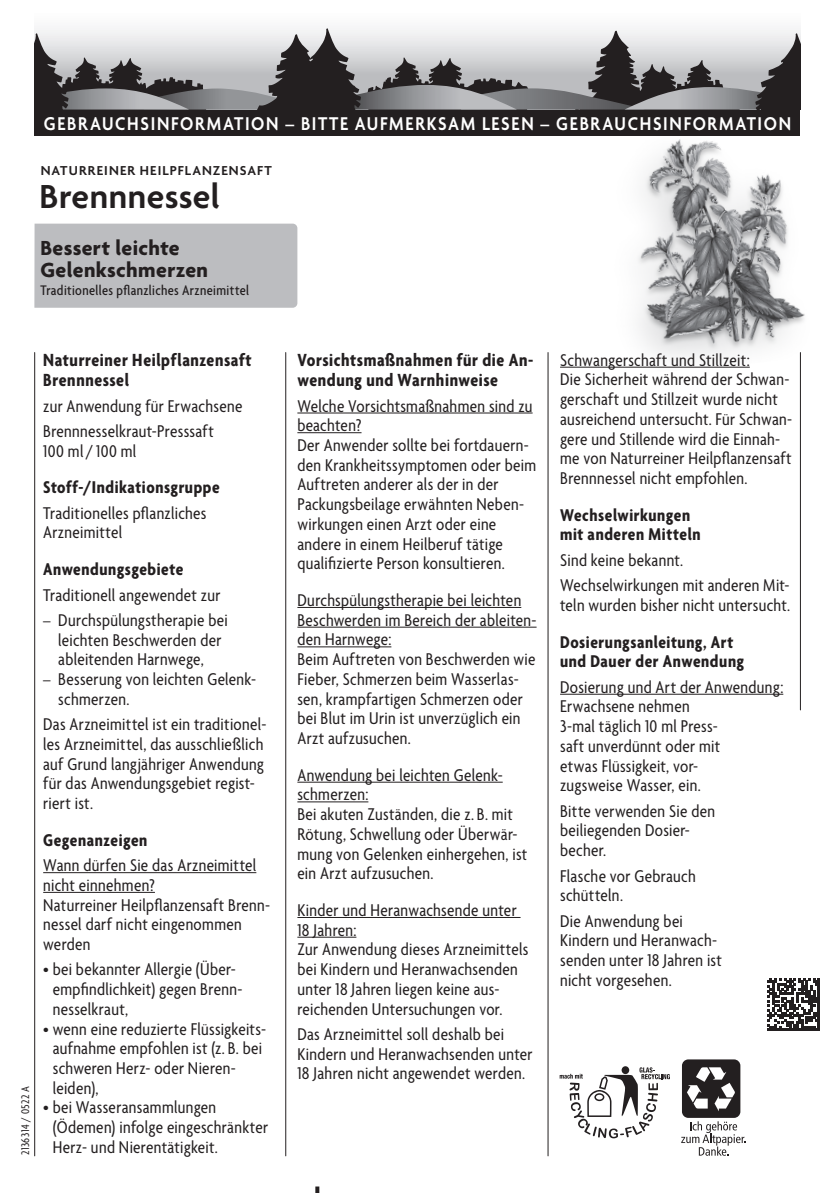
<style>
.page{position:relative;width:839px;height:1193px;background:#fff}
.page>*{position:absolute;margin:0;border:0;box-sizing:border-box;transform-origin:0 0}
.t1{font:600 36px "Agenda";letter-spacing:.01em;color:#231f20}
.t2{font:700 22px/22px "Agenda";letter-spacing:.015em;color:#231f20}
.t3{font:600 20px "Agenda";letter-spacing:.095em;color:#fff;scale:.88 1}
.t4{font:700 condensed 19px/20px "Agenda";letter-spacing:.03em;color:#231f20}
.t5{font:condensed 18.4px/19.8px "Agenda";letter-spacing:.015em;color:#231f20}
.t6{font:700 condensed 18.4px/19.8px "Agenda";letter-spacing:.03em;color:#231f20}
.t7{font:500 condensed 15px "Agenda";letter-spacing:.025em;color:#231f20}
.t8{font:600 14px "Agenda";letter-spacing:.08em;color:#231f20}
.t9{font:condensed 12px "Agenda";letter-spacing:.035em;color:#231f20}
</style>
<div class="page">
<hr style="left:43px;top:872px;width:213px;height:1px;background:#231f20">
<hr style="left:43px;top:891px;width:112px;height:1px;background:#231f20">
<hr style="left:297px;top:412px;width:236px;height:1px;background:#231f20">
<hr style="left:297px;top:432px;width:65px;height:1px;background:#231f20">
<hr style="left:297px;top:607px;width:224px;height:1px;background:#231f20">
<hr style="left:297px;top:626px;width:240px;height:1px;background:#231f20">
<hr style="left:297px;top:646px;width:94px;height:1px;background:#231f20">
<hr style="left:297px;top:781px;width:206px;height:1px;background:#231f20">
<hr style="left:297px;top:801px;width:71px;height:1px;background:#231f20">
<hr style="left:297px;top:916px;width:224px;height:1px;background:#231f20">
<hr style="left:297px;top:936px;width:59px;height:1px;background:#231f20">
<img style="left:560px;top:76px;width:245px;height:304px">
<hr style="left:34px;top:352px;width:1px;height:803px;background:#231f20">
<hr style="left:285px;top:352px;width:1px;height:803px;background:#231f20">
<hr style="left:548px;top:352px;width:1px;height:803px;background:#231f20">
<hr style="left:800px;top:352px;width:1px;height:357px;background:#231f20">
<svg style="left:315px;top:1186px;width:4px;height:6px"></svg>
<hr style="left:560px;top:367px;width:190px;height:1px;background:#231f20">
<hr style="left:560px;top:693px;width:223px;height:1px;background:#231f20">
<div style="left:35px;top:109px;width:765px;height:27px;background:#231f20"></div>
<svg style="left:35px;top:28px;width:765px;height:81px;background:#9e9ea0"></svg>
<div style="left:34px;top:223px;width:263px;height:85px;background:#bcbdc0"></div>
<div style="left:682px;top:1059px;width:58px;height:58px;background:#231f20;border-radius:6px"></div>
<img style="left:683px;top:1061px;width:58px;height:57px">
<svg style="left:681px;top:1121px;width:64px;height:34px"></svg>
<svg style="left:560px;top:1067px;width:110px;height:71px"></svg>
<svg style="left:767px;top:978px;width:53px;height:52px"></svg>
<p class="t3" style="left:44px;top:113px;width:851px">GEBRAUCHSINFORMATION – BITTE AUFMERKSAM LESEN – GEBRAUCHSINFORMATION</p>
<p class="t8" style="left:41px;top:163px;width:233px">NATURREINER HEILPFLANZENSAFT</p>
<h1 class="t1" style="left:39px;top:177px;width:182px">Brennnessel</h1>
<p class="t2" style="left:40px;top:238px;width:169px">Bessert leichte<br>Gelenkschmerzen</p>
<p class="t7" style="left:40px;top:282px;width:210px">Traditionelles pflanzliches Arzneimittel</p>
<p class="t9" style="left:19px;top:1154px;width:71px;rotate:-90deg">2136314 / 0522 A</p>
<p class="t4" style="left:43px;top:351px;width:210px">Naturreiner Heilpflanzensaft<br>Brennnessel</p>
<p class="t5" style="left:43px;top:394px;width:201px;line-height:25.4px">zur Anwendung für Erwachsene<br>Brennnesselkraut-Presssaft</p>
<p class="t5" style="left:43px;top:442px;width:95px">100 ml/100 ml</p>
<p class="t6" style="left:43px;top:478px;width:178px">Stoff-/Indikationsgruppe</p>
<p class="t5" style="left:43px;top:504px;width:165px">Traditionelles pflanzliches<br>Arzneimittel</p>
<p class="t6" style="left:43px;top:560px;width:142px">Anwendungsgebiete</p>
<p class="t5" style="left:43px;top:586px;width:179px">Traditionell angewendet zur</p>
<p class="t5" style="left:43px;top:611px;width:186px;text-align:center">– Durchspülungstherapie bei leichten Beschwerden der ableitenden Harnwege,</p>
<p class="t5" style="left:58px;top:670px;width:199px;text-indent:-15px">– Besserung von leichten Gelenk&shy;schmerzen.</p>
<p class="t5" style="left:43px;top:715px;width:225px">Das Arzneimittel ist ein traditionel&shy;les Arzneimittel, das ausschließlich auf Grund langjähriger Anwendung für das Anwendungsgebiet regist&shy;riert ist.</p>
<p class="t6" style="left:43px;top:831px;width:106px">Gegenanzeigen</p>
<p class="t5" style="left:43px;top:856px;width:229px">Wann dürfen Sie das Arzneimittel nicht einnehmen?<br>Naturreiner Heilpflanzensaft Brenn&shy;nessel darf nicht eingenommen werden</p>
<p class="t5" style="left:53px;top:960px;width:190px;text-indent:-10px">• bei bekannter Allergie (Über&shy;empfindlichkeit) gegen Brenn&shy;nesselkraut,</p>
<p class="t5" style="left:53px;top:1019px;width:215px;text-indent:-10px">• wenn eine reduzierte Flüssigkeits&shy;aufnahme empfohlen ist (z. B. bei schweren Herz- oder Nieren&shy;leiden),</p>
<p class="t5" style="left:53px;top:1098px;width:217px;text-indent:-10px">• bei Wasseransammlungen (Ödemen) infolge eingeschränkter<br>Herz- und Nierentätigkeit.</p>
<p class="t4" style="left:297px;top:351px;width:237px">Vorsichtsmaßnahmen für die An&shy;wendung und Warnhinweise</p>
<p class="t5" style="left:297px;top:397px;width:240px">Welche Vorsichtsmaßnahmen sind zu beachten?<br>Der Anwender sollte bei fortdauern&shy;den Krankheitssymptomen oder beim<br>Auftreten anderer als der in der<br>Packungsbeilage erwähnten Neben&shy;wirkungen einen Arzt oder eine andere in einem Heilberuf tätige qualifizierte Person konsultieren.</p>
<p class="t5" style="left:297px;top:591px;width:241px">Durchspülungstherapie bei leichten<br>Beschwerden im Bereich der ableiten&shy;den Harnwege:<br>Beim Auftreten von Beschwerden wie<br>Fieber, Schmerzen beim Wasserlas&shy;sen, krampfartigen Schmerzen oder bei Blut im Urin ist unverzüglich ein<br>Arzt aufzusuchen.</p>
<p class="t5" style="left:297px;top:766px;width:231px">Anwendung bei leichten Gelenk&shy;schmerzen:<br>Bei akuten Zuständen, die z. B. mit<br>Rötung, Schwellung oder Überwär&shy;mung von Gelenken einhergehen, ist ein Arzt aufzusuchen.</p>
<p class="t5" style="left:297px;top:901px;width:233px">Kinder und Heranwachsende unter<br>18 Jahren:<br>Zur Anwendung dieses Arzneimittels bei Kindern und Heranwachsenden unter 18 Jahren liegen keine aus&shy;reichenden Untersuchungen vor.</p>
<p class="t5" style="left:297px;top:1025px;width:237px">Das Arzneimittel soll deshalb bei<br>Kindern und Heranwachsenden unter<br>18 Jahren nicht angewendet werden.</p>
<p class="t5" style="left:560px;top:351px;width:234px">Schwangerschaft und Stillzeit:<br>Die Sicherheit während der Schwan&shy;gerschaft und Stillzeit wurde nicht ausreichend untersucht. Für Schwan&shy;gere und Stillende wird die Einnah&shy;me von Naturreiner Heilpflanzensaft Brennnessel nicht empfohlen.</p>
<p class="t6" style="left:560px;top:506px;width:142px">Wechselwirkungen mit anderen Mitteln</p>
<p class="t5" style="left:560px;top:548px;width:231px;line-height:25.4px">Sind keine bekannt.<br>Wechselwirkungen mit anderen Mit-</p>
<p class="t5" style="left:560px;top:596px;width:232px">teln wurden bisher nicht untersucht.</p>
<p class="t6" style="left:560px;top:633px;width:186px">Dosierungsanleitung, Art und Dauer der Anwendung</p>
<p class="t5" style="left:560px;top:678px;width:225px">Dosierung und Art der Anwendung:<br>Erwachsene nehmen<br>3-mal täglich 10 ml Press-<br>saft unverdünnt oder mit<br>etwas Flüssigkeit, vor-<br>zugsweise Wasser, ein.</p>
<p class="t5" style="left:560px;top:802px;width:156px">Bitte verwenden Sie den beiliegenden Dosier&shy;becher.</p>
<p class="t5" style="left:560px;top:866px;width:137px">Flasche vor Gebrauch schütteln.</p>
<p class="t5" style="left:560px;top:911px;width:163px">Die Anwendung bei<br>Kindern und Heranwach&shy;senden unter 18 Jahren ist nicht vorgesehen.</p>
</div>
